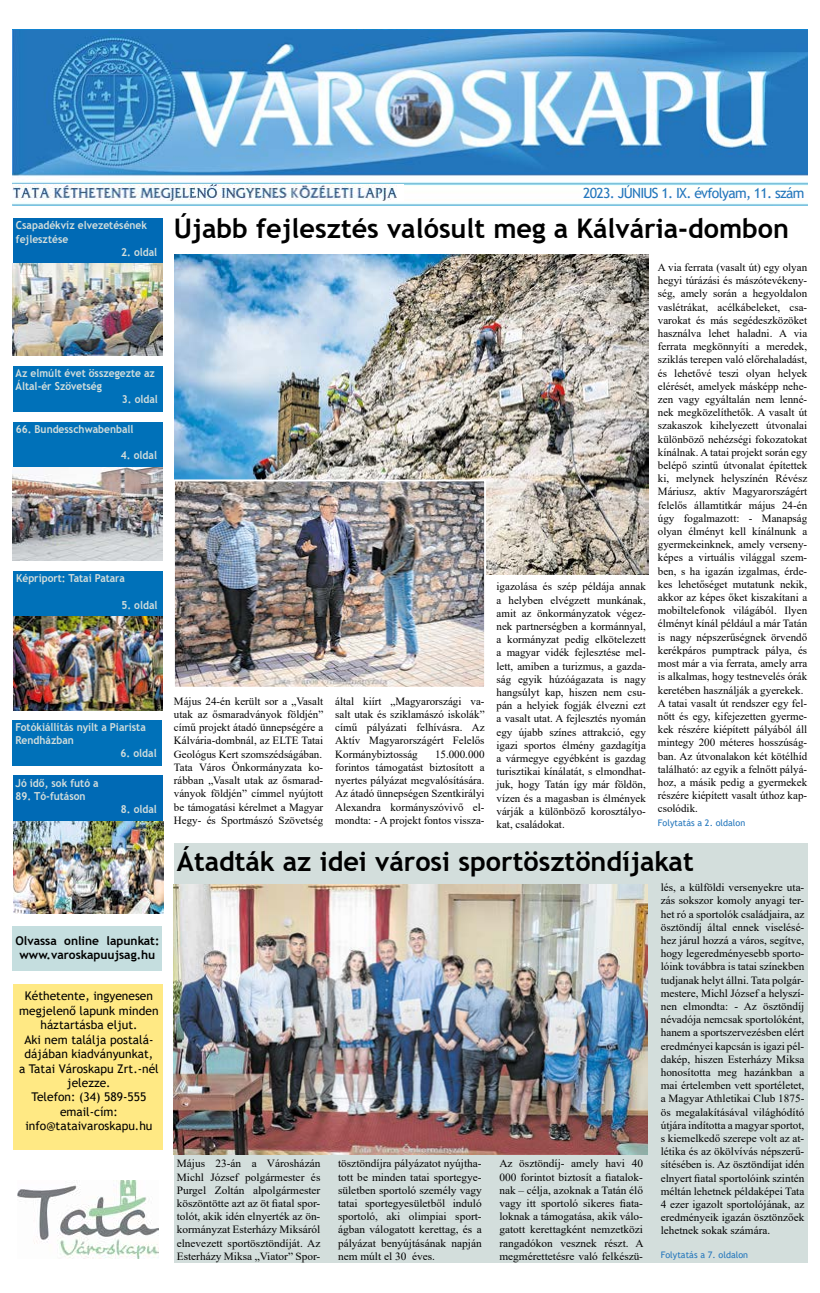
<style>
.page{position:relative;width:820px;height:1293px;background:#fff}
.page>*{position:absolute;margin:0;border:0;box-sizing:border-box;transform-origin:0 0}
.t1{font:700 27px "Trebuchet MS";color:#000}
.t2{font:14px "Trebuchet MS";letter-spacing:-.05em;color:#2376bc}
.t3{font:12px/14.4px "Trebuchet MS";color:#000;text-align:center}
.t4{font:700 12px/14.4px "Trebuchet MS";color:#000;text-align:center}
.t5{font:11px/13.2px "Times New Roman";color:#000;text-align:justify}
.t6{font:700 11px/13.2px "Trebuchet MS";color:#d3dedc;scale:.93 1}
.t7{font:9px "Trebuchet MS";color:#2376bc}
</style>
<div class="page">
<img style="left:13px;top:30px;width:794px;height:175px">
<div style="left:13px;top:984px;width:149px;height:165px;background:#ffe984"></div>
<img style="left:13px;top:184px;width:390px;height:17px">
<div style="left:13px;top:571px;width:150px;height:45px;background:#0071b9"></div>
<div style="left:13px;top:366px;width:149px;height:45px;background:#0071b9"></div>
<div style="left:12px;top:720px;width:150px;height:45px;background:#0071b9"></div>
<div style="left:13px;top:422px;width:149px;height:45px;background:#0071b9"></div>
<div style="left:13px;top:775px;width:149px;height:46px;background:#006ab5"></div>
<div style="left:13px;top:218px;width:150px;height:46px;background:#006ab5"></div>
<img style="left:14px;top:616px;width:148px;height:94px">
<img style="left:13px;top:821px;width:150px;height:92px">
<img style="left:13px;top:263px;width:149px;height:92px">
<img style="left:13px;top:467px;width:149px;height:93px">
<img style="left:17px;top:1180px;width:141px;height:79px">
<div style="left:13px;top:926px;width:149px;height:45px;background:#c5dedf"></div>
<div style="left:174px;top:843px;width:632px;height:420px;background:#d3dedc"></div>
<img style="left:174px;top:884px;width:473px;height:270px">
<img style="left:174px;top:254px;width:474px;height:320px">
<img style="left:176px;top:482px;width:307px;height:204px">
<div style="left:173px;top:479px;width:313px;height:210px;border:2px solid #fff"></div>
<p class="t6" style="left:16px;top:219px;width:142px">Csapadékvíz elvezetésének fejlesztése</p>
<p class="t6" style="left:121px;top:245px;width:40px">2. oldal</p>
<p class="t6" style="left:16px;top:366px;width:151px">Az elmúlt évet összegezte az<br>Által-ér Szövetség</p>
<p class="t6" style="left:122px;top:393px;width:40px">3. oldal</p>
<p class="t6" style="left:16px;top:422px;width:128px">66. Bundesschwabenball</p>
<p class="t6" style="left:121px;top:449px;width:40px">4. oldal</p>
<p class="t6" style="left:16px;top:572px;width:118px">Képriport: Tatai Patara</p>
<p class="t6" style="left:121px;top:598px;width:40px">5. oldal</p>
<p class="t6" style="left:15px;top:720px;width:142px">Fotókiállítás nyílt a Piarista<br>Rendházban</p>
<p class="t6" style="left:120px;top:747px;width:40px">6. oldal</p>
<p class="t6" style="left:16px;top:776px;width:91px">Jó idő, sok futó a</p>
<p class="t6" style="left:16px;top:789px;width:77px">89. Tó-futáson</p>
<p class="t6" style="left:121px;top:802px;width:40px">8. oldal</p>
<p class="t4" style="left:15px;top:933px;width:145px">Olvassa online lapunkat: www.varoskapuujsag.hu</p>
<p class="t3" style="left:19px;top:989px;width:141px">Kéthetente, ingyenesen megjelenő lapunk minden háztartásba eljut.<br>Aki nem találja postalá&shy;dájában kiadványunkat,<br>a Tatai Városkapu Zrt.-nél jelezze.<br>Telefon: (34) 589-555 email-cím: info@tataivaroskapu.hu</p>
<p class="t2" style="left:583px;top:184px;width:222px">2023. JÚNIUS 1. IX. évfolyam, 11. szám</p>
<h1 class="t1" style="left:174px;top:212px;width:616px">Újabb fejlesztés valósult meg a Kálvária-dombon</h1>
<p class="t5" style="left:174px;top:694px;width:151px">Május 24-én került sor a „Vasalt utak az ősmaradványok földjén” című projekt átadó ünnepségére a Kálvária-dombnál, az ELTE Tatai Geológus Kert szomszédságában.<br>Tata Város Önkormányzata ko&shy;rábban „Vasalt utak az ősmarad&shy;ványok földjén” címmel nyújtott be támogatási kérelmet a Magyar Hegy- és Sportmászó Szövetség</p>
<p class="t5" style="left:335px;top:694px;width:151px">által kiírt „Magyarországi va&shy;salt utak és sziklamászó iskolák” című pályázati felhívásra. Az Aktív Magyarországért Felelős Kormánybiztosság</p>
<p class="t5" style="left:335px;top:747px;width:151px;text-indent:100px">15.000.000 forintos támogatást biztosított a nyertes pályázat megvalósítására.<br>Az átadó ünnepségen Szentkirályi Alexandra kormányszóvivő el&shy;mondta: - A projekt fontos vissza-</p>
<p class="t5" style="left:496px;top:580px;width:151px">igazolása és szép példája annak a helyben elvégzett munkának, amit az önkormányzatok végez&shy;nek partnerségben a kormánnyal, a kormányzat pedig elkötelezett a magyar vidék fejlesztése mel&shy;lett, amiben a turizmus, a gazda&shy;ság egyik húzóágazata is nagy hangsúlyt kap, hiszen nem csu&shy;pán a helyiek fogják élvezni ezt a vasalt utat. A fejlesztés nyomán egy újabb színes attrakció, egy igazi sportos élmény gazdagítja a vármegye egyébként is gazdag turisztikai kínálatát, s elmondhat&shy;juk, hogy Tatán így már földön, vízen és a magasban is élmények várják a különböző korosztályo&shy;kat, családokat.</p>
<p class="t5" style="left:657px;top:260px;width:151px;text-align:left">A via ferrata (vasalt út) egy olyan hegyi túrázási és mászótevékeny&shy;ség, amely során a hegyoldalon vaslétrákat, acélkábeleket, csa&shy;varokat és más segédeszközöket használva lehet haladni. A via ferrata megkönnyíti a meredek, sziklás terepen való előrehaladást, és lehetővé teszi olyan helyek elérését, amelyek másképp nehe&shy;zen vagy egyáltalán nem lenné&shy;nek megközelíthetők. A vasalt út szakaszok kihelyezett útvonalai különböző nehézségi fokozatokat kínálnak. A tatai projekt során egy belépő szintű útvonalat építettek ki, melynek helyszínén Révész<br>Máriusz, aktív Magyarországért felelős államtitkár május 24-én úgy fogalmazott: - Manapság olyan élményt kell kínálnunk a gyermekeinknek, amely verseny&shy;képes a virtuális világgal szem&shy;ben, s ha igazán izgalmas, érde&shy;kes lehetőséget mutatunk nekik, akkor az képes őket kiszakítani a mobiltelefonok világából. Ilyen élményt kínál például a már Tatán is nagy népszerűségnek örvendő kerékpáros pumptrack pálya, és most már a via ferrata, amely arra is alkalmas, hogy testnevelés órák keretében használják a gyerekek.<br>A tatai vasalt út rendszer egy fel&shy;nőtt és egy, kifejezetten gyerme&shy;kek részére kiépített pályából áll mintegy 200 méteres hosszúság&shy;ban. Az útvonalakon két kötélhíd található: az egyik a felnőtt pályá&shy;hoz, a másik pedig a gyermekek részére kiépített vasalt úthoz kap&shy;csolódik.</p>
<p class="t7" style="left:657px;top:816px;width:89px">Folytatás a 2. oldalon</p>
<h1 class="t1" style="left:177px;top:844px;width:518px">Átadták az idei városi sportösztöndíjakat</h1>
<p class="t5" style="left:177px;top:1156px;width:145px">Május 23-án a Városházán Michl József polgármester és Purgel Zoltán alpolgármester köszöntötte azt az öt fiatal spor&shy;tolót, akik idén elnyerték az ön&shy;kormányzat Esterházy Miksáról elnevezett sportösztöndíját. Az Esterházy Miksa „Viator” Spor-</p>
<p class="t5" style="left:338px;top:1156px;width:145px">tösztöndíjra pályázatot nyújtha&shy;tott be minden tatai sportegye&shy;sületben sportoló személy vagy tatai sportegyesületből induló sportoló, aki olimpiai sport&shy;ágban válogatott kerettag, és a pályázat benyújtásának napján nem múlt el 30 éves.</p>
<p class="t5" style="left:499px;top:1156px;width:146px">Az ösztöndíj- amely havi 40<br>000 forintot biztosít a fiatalok&shy;nak – célja, azoknak a Tatán élő vagy itt sportoló sikeres fiata&shy;loknak a támogatása, akik válo&shy;gatott kerettagként nemzetközi rangadókon vesznek részt. A megmérettetésre való felkészü-</p>
<p class="t5" style="left:660px;top:880px;width:145px">lés, a külföldi versenyekre uta&shy;zás sokszor komoly anyagi ter&shy;het ró a sportolók családjaira, az ösztöndíj által ennek viselésé&shy;hez járul hozzá a város, segítve, hogy legeredményesebb sporto&shy;lóink továbbra is tatai színekben tudjanak helyt állni. Tata polgár&shy;mestere, Michl József a helyszí&shy;nen elmondta: - Az ösztöndíj névadója nemcsak sportolóként, hanem a sportszervezésben elért eredményei kapcsán is igazi pél&shy;dakép, hiszen Esterházy Miksa honosította meg hazánkban a mai értelemben vett sportéletet, a Magyar Athletikai Club 1875- ös megalakításával világhódító útjára indította a magyar sportot, s kiemelkedő szerepe volt az at&shy;létika és az ökölvívás népszerű&shy;sítésében is. Az ösztöndíjat idén elnyert fiatal sportolóink szintén méltán lehetnek példaképei Tata 4 ezer igazolt sportolójának, az eredményeik igazán ösztönzőek lehetnek sokak számára.</p>
<p class="t7" style="left:660px;top:1249px;width:89px">Folytatás a 7. oldalon</p>
</div>
